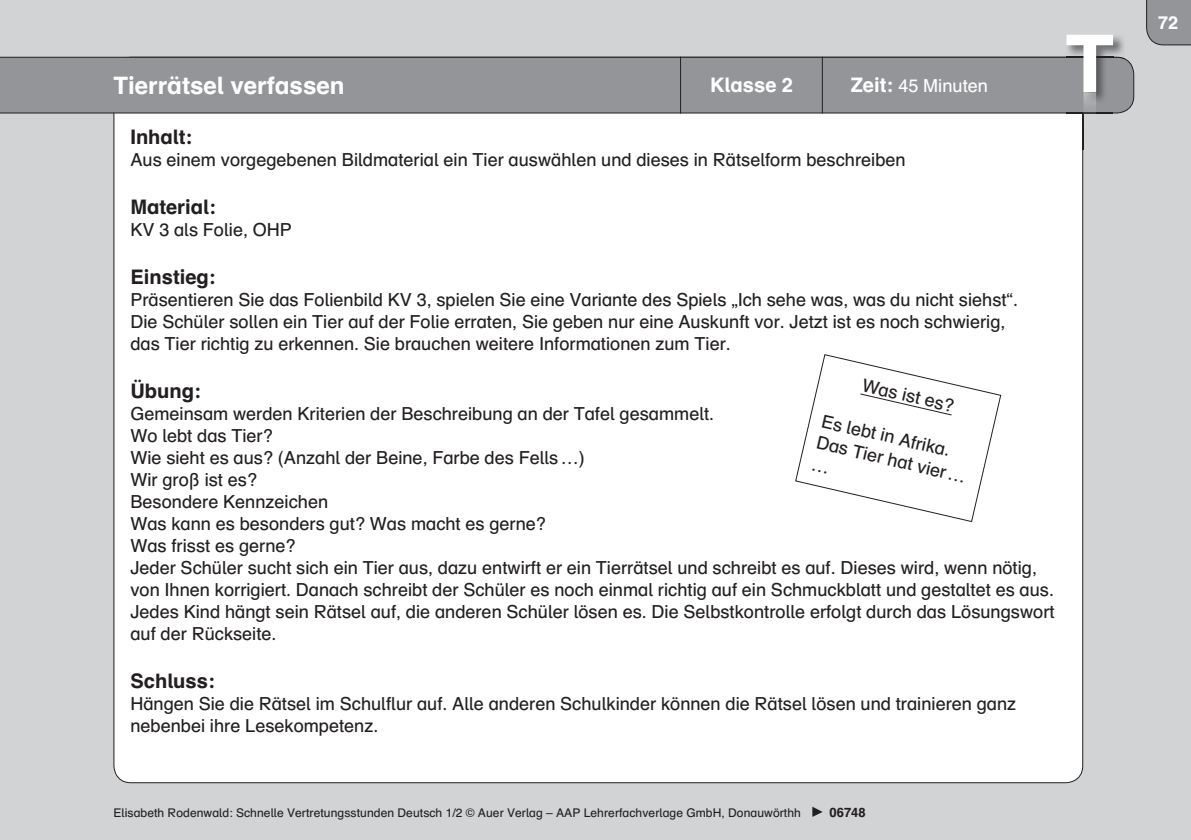
<style>
.page{position:relative;width:1191px;height:840px;background:#fff}
.page>*{position:absolute;margin:0;border:0;box-sizing:border-box;transform-origin:0 0}
.t1{font:700 80px "Auer Schulbuch";color:#fff}
.t2{font:700 24px "Auer Schulbuch";color:#fff}
.t3{font:700 20px "Auer Schulbuch";color:#231f20}
.t4{font:700 20px "Auer Schulbuch";color:#fff}
.t5{font:18px/22px "Auer Schulbuch";color:#231f20}
.t6{font:18px "Auer Schulbuch";color:#fff}
.t7{font:700 18px "Auer Schulbuch";color:#fff}
.t8{font:700 13px "Auer Schulbuch";color:#231f20}
.t9{font:12px "Auer Schulbuch";letter-spacing:.005em;color:#231f20}
.s1{font-weight:700;font-size:20px}
</style>
<div class="page">
<div style="left:0;top:0;width:1191px;height:839px;background:#d1d3d4"></div>
<div style="left:113px;top:113px;width:970px;height:669px;background:#fff"></div>
<div style="left:0;top:57px;width:1134px;height:56px;background:#939598"></div>
<img style="left:1065px;top:36px;width:59px;height:68px">
<img style="left:1065px;top:57px;width:59px;height:2px">
<img style="left:1066px;top:36px;width:47px;height:68px">
<img style="left:1066px;top:57px;width:47px;height:1px">
<svg style="left:1066px;top:104px;width:47px;height:46px"></svg>
<img style="left:1081px;top:92px;width:17px;height:12px">
<svg style="left:1146px;top:0;width:45px;height:45px;background:#909295"></svg>
<hr style="left:680px;top:57px;width:1px;height:56px;background:#231f20">
<hr style="left:822px;top:57px;width:1px;height:56px;background:#231f20">
<div style="left:794px;top:353px;width:208px;height:169px;background:#fff"></div>
<svg style="left:812px;top:806px;width:10px;height:10px"></svg>
<h2 class="t2" style="left:113px;top:73px;width:233px">Tierrätsel verfassen</h2>
<p class="t4" style="left:710px;top:75px;width:84px">Klasse 2</p>
<p class="t6" style="left:850px;top:77px;width:139px"><span class="s1">Zeit:</span> 45 Minuten</p>
<p class="t3" style="left:130px;top:127px;width:63px">Inhalt:</p>
<p class="t5" style="left:130px;top:149px;width:776px">Aus einem vorgegebenen Bildmaterial ein Tier auswählen und dieses in Rätselform beschreiben</p>
<p class="t3" style="left:130px;top:197px;width:87px">Material:</p>
<p class="t5" style="left:130px;top:219px;width:163px">KV 3 als Folie, OHP</p>
<p class="t3" style="left:130px;top:267px;width:87px">Einstieg:</p>
<p class="t5" style="left:130px;top:289px;width:889px">Präsentieren Sie das Folienbild KV 3, spielen Sie eine Variante des Spiels „Ich sehe was, was du nicht siehst“.<br>Die Schüler sollen ein Tier auf der Folie erraten, Sie geben nur eine Auskunft vor. Jetzt ist es noch schwierig, das Tier richtig zu erkennen. Sie brauchen weitere Informationen zum Tier.</p>
<p class="t3" style="left:130px;top:381px;width:72px">Übung:</p>
<p class="t5" style="left:130px;top:403px;width:925px">Gemeinsam werden Kriterien der Beschreibung an der Tafel gesammelt.<br>Wo lebt das Tier?<br>Wie sieht es aus? (Anzahl der Beine, Farbe des Fells …)<br>Wir groß ist es?<br>Besondere Kennzeichen<br>Was kann es besonders gut? Was macht es gerne?<br>Was frisst es gerne?<br>Jeder Schüler sucht sich ein Tier aus, dazu entwirft er ein Tierrätsel und schreibt es auf. Dieses wird, wenn nötig, von Ihnen korrigiert. Danach schreibt der Schüler es noch einmal richtig auf ein Schmuckblatt und gestaltet es aus.<br>Jedes Kind hängt sein Rätsel auf, die anderen Schüler lösen es. Die Selbstkontrolle erfolgt durch das Lösungswort auf der Rückseite.</p>
<p class="t3" style="left:130px;top:671px;width:86px">Schluss:</p>
<p class="t5" style="left:130px;top:693px;width:887px">Hängen Sie die Rätsel im Schulflur auf. Alle anderen Schulkinder können die Rätsel lösen und trainieren ganz nebenbei ihre Lesekompetenz.</p>
<p class="t5" style="left:864px;top:375px;width:95px;rotate:13deg">Was ist es?</p>
<p class="t5" style="left:824px;top:410px;width:154px;rotate:13deg">Es lebt in Afrika.<br>Das Tier hat vier … …</p>
<h1 class="t1" style="left:1065px;top:24px;width:50px">T</h1>
<p class="t9" style="left:113px;top:806px;width:689px">Elisabeth Rodenwald: Schnelle Vertretungsstunden Deutsch 1/2 © Auer Verlag – AAP Lehrerfachverlage GmbH, Donauwörthh</p>
<p class="t8" style="left:829px;top:805px;width:38px">06748</p>
<p class="t7" style="left:1158px;top:14px;width:22px">72</p>
</div>
